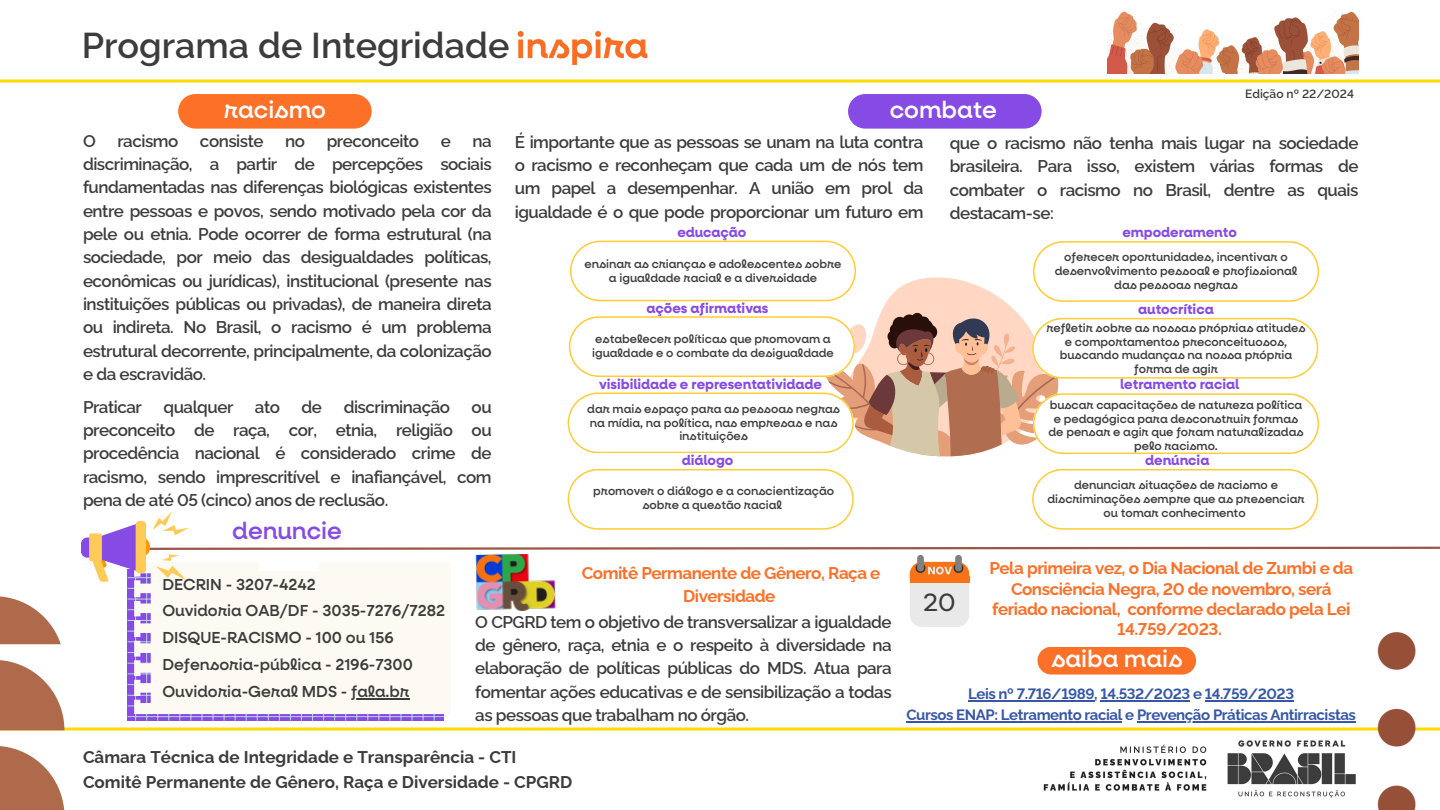
<style>
.page{position:relative;width:1440px;height:810px;background:#fff}
.page>*{position:absolute;margin:0;border:0;box-sizing:border-box;transform-origin:0 0}
.t1{font:600 36px "Rawline";color:#3c3c3c}
.t2{font:24.7px "Filson Pro";color:#3c3c3c}
.t3{font:500 24px "Neulis";color:#fff}
.t4{font:500 24px "Neulis";color:#864ae5}
.t5{font:600 17px/23.3px "Rawline";letter-spacing:-.025em;color:#3c3c3c;text-align:justify}
.t6{font:700 17px/20.2px "Rawline";letter-spacing:-.025em;color:#fc7028;text-align:center}
.t7{font:700 17px "Rawline";color:#3c3c3c}
.t8{font:500 16px "Neulis";color:#3c3c3c}
.t9{font:700 15px/21px "Rawline";letter-spacing:-.025em;color:#3657a7;text-align:center}
.t10{font:700 14px "Neulis Alt";color:#864ae5}
.t11{font:600 12px "Rawline";color:#3c3c3c}
.t12{font:500 11.9px/13.8px "Neulis";color:#3c3c3c;text-align:center}
</style>
<div class="page">
<hr style="left:0;top:80px;width:1440px;height:2px;background:#fddb00">
<img style="left:1043px;top:740px;width:276px;height:57px">
<hr style="left:0;top:728px;width:1440px;height:2px;background:#fddb00">
<svg style="left:178px;top:94px;width:194px;height:35px;background:#fc7733"></svg>
<svg style="left:848px;top:94px;width:194px;height:35px;background:#8c53e6"></svg>
<img style="left:1107px;top:9px;width:252px;height:65px">
<img style="left:517px;top:31px;width:131px;height:34px">
<img style="left:476px;top:582px;width:80px;height:29px">
<div style="left:910px;top:562px;width:59px;height:65px;background:#e9e9e9;border-radius:12px"></div>
<div style="left:910px;top:576px;width:59px;height:7px;background:#f77316"></div>
<img style="left:0;top:596px;width:72px;height:214px">
<svg style="left:1037px;top:647px;width:159px;height:28px;background:#fc7733"></svg>
<svg style="left:128px;top:582px;width:316px;height:139px;background:#8851e4"></svg>
<hr style="left:128px;top:588px;width:316px;height:1px;background:#b9d8da">
<hr style="left:128px;top:599px;width:316px;height:1px;background:#b9d8da">
<hr style="left:128px;top:609px;width:316px;height:1px;background:#b9d8da">
<hr style="left:128px;top:620px;width:316px;height:1px;background:#b9d8da">
<hr style="left:128px;top:631px;width:316px;height:1px;background:#b9d8da">
<hr style="left:128px;top:641px;width:316px;height:1px;background:#b9d8da">
<hr style="left:128px;top:652px;width:316px;height:1px;background:#b9d8da">
<hr style="left:128px;top:663px;width:316px;height:1px;background:#b9d8da">
<hr style="left:128px;top:674px;width:316px;height:1px;background:#b9d8da">
<hr style="left:128px;top:684px;width:316px;height:1px;background:#b9d8da">
<hr style="left:128px;top:695px;width:316px;height:1px;background:#b9d8da">
<hr style="left:128px;top:706px;width:316px;height:1px;background:#b9d8da">
<hr style="left:128px;top:716px;width:316px;height:1px;background:#b9d8da">
<hr style="left:135px;top:569px;width:1px;height:152px;background:#b9d8da">
<hr style="left:146px;top:569px;width:1px;height:152px;background:#b9d8da">
<hr style="left:157px;top:569px;width:1px;height:152px;background:#b9d8da">
<hr style="left:168px;top:569px;width:1px;height:152px;background:#b9d8da">
<hr style="left:179px;top:569px;width:1px;height:152px;background:#b9d8da">
<hr style="left:191px;top:569px;width:1px;height:152px;background:#b9d8da">
<hr style="left:202px;top:569px;width:1px;height:152px;background:#b9d8da">
<hr style="left:213px;top:569px;width:1px;height:152px;background:#b9d8da">
<hr style="left:224px;top:569px;width:1px;height:152px;background:#b9d8da">
<hr style="left:235px;top:569px;width:1px;height:152px;background:#b9d8da">
<hr style="left:246px;top:569px;width:1px;height:152px;background:#b9d8da">
<hr style="left:257px;top:569px;width:1px;height:152px;background:#b9d8da">
<hr style="left:268px;top:569px;width:1px;height:152px;background:#b9d8da">
<hr style="left:279px;top:569px;width:1px;height:152px;background:#b9d8da">
<hr style="left:290px;top:569px;width:1px;height:152px;background:#b9d8da">
<hr style="left:301px;top:569px;width:1px;height:152px;background:#b9d8da">
<hr style="left:312px;top:569px;width:1px;height:152px;background:#b9d8da">
<hr style="left:323px;top:569px;width:1px;height:152px;background:#b9d8da">
<hr style="left:334px;top:569px;width:1px;height:152px;background:#b9d8da">
<hr style="left:345px;top:569px;width:1px;height:152px;background:#b9d8da">
<hr style="left:356px;top:569px;width:1px;height:152px;background:#b9d8da">
<hr style="left:367px;top:569px;width:1px;height:152px;background:#b9d8da">
<hr style="left:378px;top:569px;width:1px;height:152px;background:#b9d8da">
<hr style="left:390px;top:569px;width:1px;height:152px;background:#b9d8da">
<hr style="left:401px;top:569px;width:1px;height:152px;background:#b9d8da">
<hr style="left:412px;top:569px;width:1px;height:152px;background:#b9d8da">
<hr style="left:423px;top:569px;width:1px;height:152px;background:#b9d8da">
<hr style="left:434px;top:569px;width:1px;height:152px;background:#b9d8da">
<div style="left:134px;top:582px;width:316px;height:132px;background:#fcfaf2"></div>
<svg style="left:81px;top:241px;width:1359px;height:341px"></svg>
<hr style="left:968px;top:700px;width:126px;height:2px;background:#3657a7">
<hr style="left:1101px;top:700px;width:89px;height:2px;background:#3657a7">
<hr style="left:1205px;top:700px;width:89px;height:2px;background:#3657a7">
<hr style="left:906px;top:721px;width:216px;height:2px;background:#3657a7">
<hr style="left:1137px;top:721px;width:219px;height:2px;background:#3657a7">
<hr style="left:351px;top:698px;width:59px;height:2px;background:#3c3c3c">
<img style="left:1319px;top:632px;width:121px;height:178px">
<p class="t1" style="left:82px;top:18px;width:429px">Programa de Integridade</p>
<p class="t3" style="left:224px;top:95px;width:104px">racismo</p>
<h4 class="t3" style="left:890px;top:95px;width:109px">combate</h4>
<p class="t11" style="left:1245px;top:84px;width:110px">Edição nº 22/2024</p>
<h3 class="t5" style="left:83px;top:128px;width:14px">O</h3>
<h3 class="t5" style="left:117px;top:128px;width:62px">racismo</h3>
<h3 class="t5" style="left:200px;top:128px;width:65px">consiste</h3>
<h3 class="t5" style="left:285px;top:128px;width:21px">no</h3>
<h3 class="t5" style="left:327px;top:128px;width:94px">preconceito</h3>
<h3 class="t5" style="left:441px;top:128px;width:12px">e</h3>
<h3 class="t5" style="left:83px;top:128px;width:410px;text-indent:389px">na discriminação, a partir de percepções sociais fundamentadas nas diferenças biológicas existentes entre pessoas e povos, sendo motivado pela cor da pele ou etnia. Pode ocorrer de forma estrutural (na sociedade, por meio das desigualdades políticas, econômicas ou jurídicas), institucional (presente nas instituições públicas ou privadas), de maneira direta ou indireta. No Brasil, o racismo é um problema estrutural decorrente, principalmente, da colonização e da escravidão.</h3>
<h4 class="t5" style="left:83px;top:394px;width:60px">Praticar</h4>
<h4 class="t5" style="left:164px;top:394px;width:71px">qualquer</h4>
<h4 class="t5" style="left:255px;top:394px;width:27px">ato</h4>
<h4 class="t5" style="left:302px;top:394px;width:22px">de</h4>
<h4 class="t5" style="left:344px;top:394px;width:108px">discriminação</h4>
<h4 class="t5" style="left:83px;top:394px;width:410px;text-indent:389px">ou preconceito de raça, cor, etnia, religião ou procedência nacional é considerado crime de racismo, sendo imprescritível e inafiançável, com pena de até 05 (cinco) anos de reclusão.</h4>
<p class="t4" style="left:232px;top:516px;width:111px">denuncie</p>
<h2 class="t5" style="left:515px;top:129px;width:410px">É importante que as pessoas se unam na luta contra o racismo e reconheçam que cada um de nós tem um papel a desempenhar. A união em prol da igualdade é o que pode proporcionar um futuro em</h2>
<h4 class="t10" style="left:677px;top:223px;width:71px">educação</h4>
<p class="t12" style="left:585px;top:257px;width:258px">ensinar as crianças e adolescentes sobre a igualdade racial e a diversidade</p>
<h4 class="t10" style="left:647px;top:300px;width:123px">ações afirmativas</h4>
<h5 class="t12" style="left:592px;top:333px;width:243px;text-align:left">estabelecer políticas que promovam a igualdade e o combate da desigualdade</h5>
<h4 class="t10" style="left:599px;top:375px;width:224px">visibilidade e representatividade</h4>
<h5 class="t12" style="left:587px;top:402px;width:254px">dar mais espaço para as pessoas negras na mídia, na política, nas empresas e nas instituições</h5>
<h4 class="t10" style="left:682px;top:451px;width:53px">diálogo</h4>
<p class="t12" style="left:593px;top:484px;width:242px">promover o diálogo e a conscientização sobre a questão racial</p>
<h4 class="t5" style="left:950px;top:130px;width:410px">que o racismo não tenha mais lugar na sociedade brasileira. Para isso, existem várias formas de combater o racismo no Brasil, dentre as quais destacam-se:</h4>
<h5 class="t10" style="left:1122px;top:224px;width:116px">empoderamento</h5>
<p class="t12" style="left:1055px;top:251px;width:244px">oferecer oportunidades, incentivar o desenvolvimento pessoal e profissional das pessoas negras</p>
<h5 class="t12" style="left:1046px;top:321px;width:261px">refletir sobre as nossas próprias atitudes e comportamentos preconceituosos, buscando mudanças na nossa própria forma de agir</h5>
<h5 class="t12" style="left:1049px;top:398px;width:256px">buscar capacitações de natureza política e pedagógica para desconstruir formas de pensar e agir que foram naturalizadas pelo racismo.</h5>
<p class="t12" style="left:1048px;top:479px;width:258px">denunciar situações de racismo e discriminações sempre que as presenciar ou tomar conhecimento</p>
<p class="t10" style="left:1138px;top:300px;width:77px">autocrítica</p>
<h5 class="t10" style="left:1120px;top:376px;width:121px">letramento racial</h5>
<p class="t10" style="left:1145px;top:451px;width:66px">denúncia</p>
<h4 class="t8" style="left:162px;top:575px;width:155px">DECRIN - 3207-4242</h4>
<h5 class="t8" style="left:162px;top:600px;width:284px">Ouvidoria OAB/DF - 3035-7276/7282</h5>
<p class="t8" style="left:162px;top:627px;width:233px">DISQUE-RACISMO - 100 ou 156</p>
<p class="t8" style="left:162px;top:655px;width:252px">Defensoria-pública - 2196-7300</p>
<h4 class="t8" style="left:162px;top:681px;width:249px">Ouvidoria-Geral MDS - fala.br</h4>
<p class="t6" style="left:582px;top:560px;width:300px;line-height:23.2px">Comitê Permanente de Gênero, Raça e<br>Diversidade</p>
<p class="t5" style="left:475px;top:608px;width:418px">O CPGRD tem o objetivo de transversalizar a igualdade de gênero, raça, etnia e o respeito à diversidade na elaboração de políticas públicas do MDS. Atua para fomentar ações educativas e de sensibilização a todas as pessoas que trabalham no órgão.</p>
<h2 class="t7" style="left:83px;top:744px;width:435px">Câmara Técnica de Integridade e Transparência - CTI</h2>
<p class="t7" style="left:83px;top:769px;width:491px">Comitê Permanente de Gênero, Raça e Diversidade - CPGRD</p>
<p class="t2" style="left:923px;top:589px;width:34px">20</p>
<h4 class="t6" style="left:990px;top:557px;width:365px">Pela primeira vez, o Dia Nacional de Zumbi e da Consciência Negra, 20 de novembro, será feriado nacional, conforme declarado pela Lei 14.759/2023.</h4>
<h5 class="t3" style="left:1051px;top:644px;width:133px">saiba mais</h5>
<p class="t9" style="left:906px;top:682px;width:451px">Leis nº 7.716/1989, 14.532/2023 e 14.759/2023<br>Cursos ENAP: Letramento racial e Prevenção Práticas Antirracistas</p>
</div>
